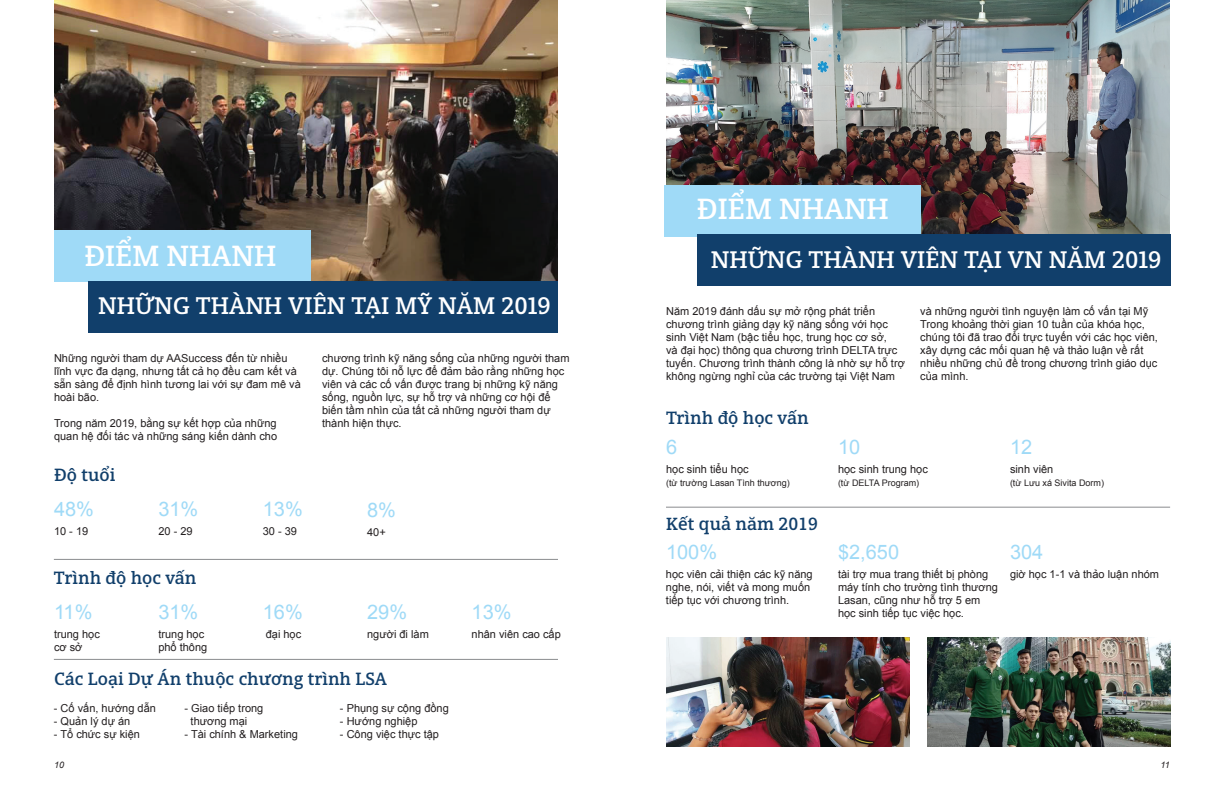
<style>
.page{position:relative;width:1224px;height:792px;background:#fff}
.page>*{position:absolute;margin:0;border:0;box-sizing:border-box;transform-origin:0 0}
.t1{font:600 28px "Open Serif";color:#fff}
.t2{font:600 23px "Open Serif";color:#fff}
.t3{font:20px "Arial";color:#9fdaf7}
.t4{font:600 17px "Open Serif";color:#113f6b}
.t5{font:11px/13px "Arial";color:#231f20}
.t6{font:9px "Arial";color:#231f20}
.t7{font:italic 9px "Arial";color:#231f20}
</style>
<div class="page">
<img style="left:54px;top:0;width:504px;height:281px">
<div style="left:54px;top:230px;width:256px;height:51px;background:#9fdaf7"></div>
<div style="left:89px;top:281px;width:469px;height:51px;background:#113f6b"></div>
<img style="left:666px;top:0;width:504px;height:234px">
<div style="left:664px;top:185px;width:256px;height:51px;background:#9fdaf7"></div>
<div style="left:698px;top:234px;width:473px;height:51px;background:#113f6b"></div>
<img style="left:666px;top:638px;width:243px;height:109px">
<img style="left:927px;top:638px;width:243px;height:109px">
<hr style="left:54px;top:559px;width:504px;height:1px;background:#8a8c8f">
<hr style="left:54px;top:659px;width:504px;height:1px;background:#8a8c8f">
<hr style="left:666px;top:507px;width:504px;height:1px;background:#8a8c8f">
<h1 class="t1" style="left:84px;top:237px;width:193px">ĐIỂM NHANH</h1>
<h2 class="t2" style="left:98px;top:289px;width:454px">NHỮNG THÀNH VIÊN TẠI MỸ NĂM 2019</h2>
<p class="t5" style="left:322px;top:352px;width:249px">chương trình kỹ năng sống của những người tham dự. Chúng tôi nỗ lực để đảm bảo rằng những học viên và các cố vấn được trang bị những kỹ năng sống, nguồn lực, sự hỗ trợ và những cơ hội để biến tầm nhìn của tất cả những người tham dự thành hiện thực.</p>
<p class="t5" style="left:54px;top:352px;width:248px">Những người tham dự AASuccess đến từ nhiều lĩnh vực đa dạng, nhưng tất cả họ đều cam kết và sẵn sàng để định hình tương lai với sự đam mê và hoài bão.</p>
<p class="t5" style="left:54px;top:417px;width:225px">Trong năm 2019, bằng sự kết hợp của những quan hệ đối tác và những sáng kiến dành cho</p>
<h3 class="t4" style="left:54px;top:464px;width:63px">Độ tuổi</h3>
<h3 class="t3" style="left:54px;top:496px;width:42px">48%</h3>
<h3 class="t3" style="left:158px;top:496px;width:42px">31%</h3>
<h3 class="t3" style="left:263px;top:496px;width:42px">13%</h3>
<h3 class="t3" style="left:367px;top:496px;width:30px">8%</h3>
<p class="t5" style="left:54px;top:525px;width:36px">10 - 19</p>
<p class="t5" style="left:158px;top:525px;width:36px">20 - 29</p>
<p class="t5" style="left:263px;top:525px;width:36px">30 - 39</p>
<p class="t5" style="left:367px;top:526px;width:20px">40+</p>
<h3 class="t4" style="left:54px;top:566px;width:144px">Trình độ học vấn</h3>
<h3 class="t3" style="left:54px;top:599px;width:40px">11%</h3>
<h3 class="t3" style="left:158px;top:599px;width:42px">31%</h3>
<h3 class="t3" style="left:263px;top:599px;width:42px">16%</h3>
<h3 class="t3" style="left:367px;top:599px;width:42px">29%</h3>
<h3 class="t3" style="left:472px;top:599px;width:42px">13%</h3>
<p class="t5" style="left:54px;top:628px;width:47px">trung học cơ sở</p>
<p class="t5" style="left:158px;top:628px;width:50px">trung học phổ thông</p>
<p class="t5" style="left:266px;top:628px;width:37px">đại học</p>
<p class="t5" style="left:367px;top:628px;width:63px">người đi làm</p>
<p class="t5" style="left:472px;top:628px;width:91px">nhân viên cao cấp</p>
<h3 class="t4" style="left:54px;top:667px;width:335px">Các Loại Dự Án thuộc chương trình LSA</h3>
<p class="t5" style="left:54px;top:702px;width:104px">- Cố vấn, hướng dẫn</p>
<p class="t5" style="left:54px;top:715px;width:78px">- Quản lý dự án</p>
<p class="t5" style="left:54px;top:728px;width:88px">- Tổ chức sự kiện</p>
<p class="t5" style="left:191px;top:702px;width:74px;text-indent:-6px">- Giao tiếp trong thương mại</p>
<p class="t5" style="left:184px;top:728px;width:115px">- Tài chính &amp; Marketing</p>
<p class="t5" style="left:340px;top:702px;width:110px">- Phụng sự cộng đồng</p>
<p class="t5" style="left:340px;top:715px;width:79px">- Hướng nghiệp</p>
<p class="t5" style="left:340px;top:728px;width:101px">- Công việc thực tập</p>
<h1 class="t1" style="left:697px;top:190px;width:193px">ĐIỂM NHANH</h1>
<h2 class="t2" style="left:711px;top:243px;width:452px">NHỮNG THÀNH VIÊN TẠI VN NĂM 2019</h2>
<p class="t5" style="left:920px;top:305px;width:239px">và những người tình nguyện làm cố vấn tại Mỹ Trong khoảng thời gian 10 tuần của khóa học, chúng tôi đã trao đổi trực tuyến với các học viên, xây dựng các mối quan hệ và thảo luận về rất nhiều những chủ đề trong chương trình giáo dục của mình.</p>
<p class="t5" style="left:666px;top:305px;width:240px">Năm 2019 đánh dấu sự mở rộng phát triển chương trình giảng dạy kỹ năng sống với học sinh Việt Nam (bậc tiểu học, trung học cơ sở,<br>và đại học) thông qua chương trình DELTA trực tuyến. Chương trình thành công là nhờ sự hỗ trợ không ngừng nghỉ của các trường tại Việt Nam</p>
<h3 class="t4" style="left:666px;top:406px;width:144px">Trình độ học vấn</h3>
<p class="t5" style="left:666px;top:463px;width:84px">học sinh tiểu học</p>
<p class="t6" style="left:666px;top:477px;width:125px">(từ trường Lasan Tình thương)</p>
<h3 class="t3" style="left:666px;top:434px;width:13px">6</h3>
<h3 class="t3" style="left:838px;top:434px;width:24px">10</h3>
<h3 class="t3" style="left:1010px;top:434px;width:24px">12</h3>
<p class="t5" style="left:1010px;top:463px;width:45px">sinh viên</p>
<p class="t6" style="left:1010px;top:477px;width:96px">(từ Lưu xá Sivita Dorm)</p>
<p class="t5" style="left:838px;top:463px;width:91px">học sinh trung học</p>
<p class="t6" style="left:838px;top:477px;width:83px">(từ DELTA Program)</p>
<h3 class="t4" style="left:666px;top:512px;width:153px">Kết quả năm 2019</h3>
<h3 class="t3" style="left:666px;top:539px;width:53px">100%</h3>
<p class="t5" style="left:666px;top:568px;width:148px">học viên cải thiện các kỹ năng nghe, nói, viết và mong muốn tiếp tục với chương trình.</p>
<h3 class="t3" style="left:838px;top:539px;width:63px">$2,650</h3>
<p class="t5" style="left:838px;top:568px;width:162px">tài trợ mua trang thiết bị phòng máy tính cho trường tình thương<br>Lasan, cũng như hỗ trợ 5 em học sinh tiếp tục việc học.</p>
<h3 class="t3" style="left:1010px;top:539px;width:35px">304</h3>
<p class="t5" style="left:1010px;top:568px;width:151px">giờ học 1-1 và thảo luận nhóm</p>
<p class="t7" style="left:54px;top:759px;width:12px">10</p>
<p class="t7" style="left:1161px;top:759px;width:11px">11</p>
</div>
